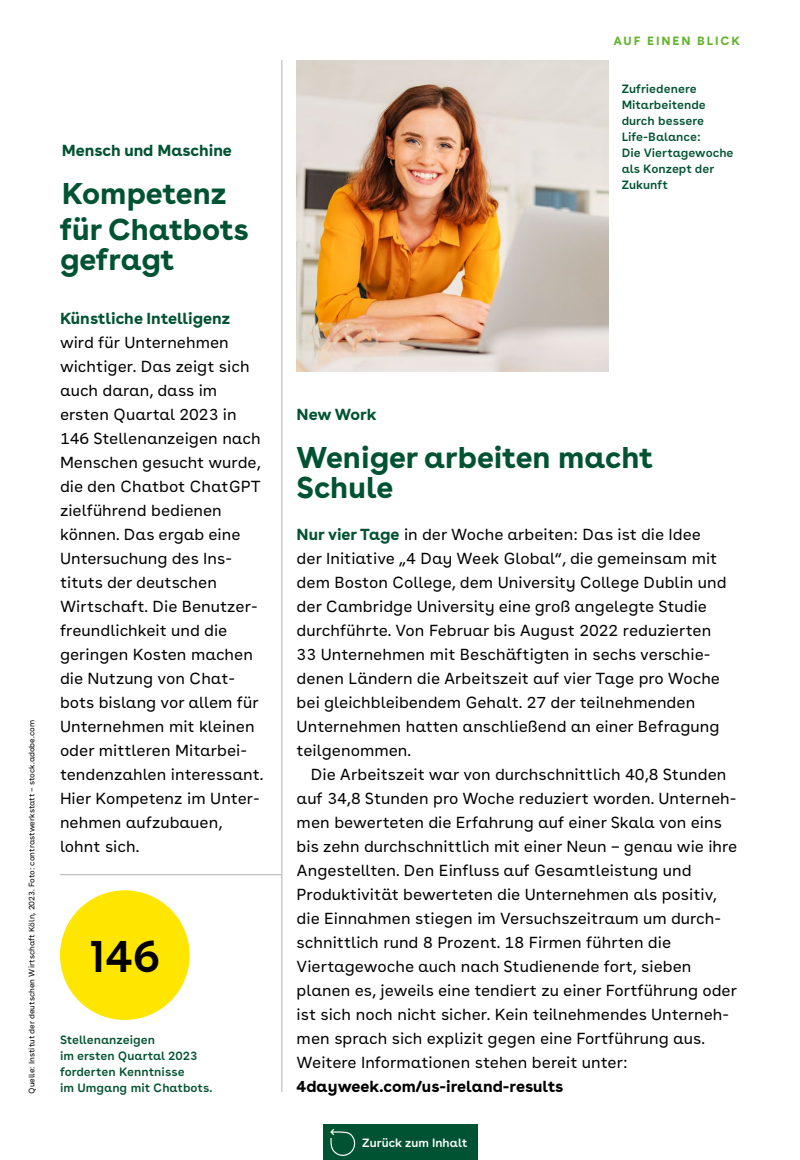
<style>
.page{position:relative;width:800px;height:1160px;background:#fff}
.page>*{position:absolute;margin:0;border:0;box-sizing:border-box;transform-origin:0 0}
.t1{font:600 45px "AOK Buenos Aires";color:#000}
.t2{font:700 30px/30px "AOK Buenos Aires";color:#005332}
.t3{font:16px/24px "AOK Buenos Aires Text";color:#000}
.t4{font:700 16px "AOK Buenos Aires";letter-spacing:-.005em;color:#005332}
.t5{font:700 16px "AOK Buenos Aires";color:#000}
.t6{font:600 12px/16px "AOK Buenos Aires Text";color:#005332}
.t7{font:600 12px "AOK Buenos Aires";color:#fff}
.t8{font:700 12px "AOK Buenos Aires";letter-spacing:.16em;color:#65b32e}
.t9{font:8px "AOK Buenos Aires Text";color:#000}
.s1{font-family:"AOK Buenos Aires";font-weight:700;color:#005332}
</style>
<div class="page">
<img style="left:297px;top:60px;width:312px;height:312px">
<div style="left:60px;top:890px;width:130px;height:130px;background:#ffe600;border-radius:50%"></div>
<hr style="left:282px;top:60px;width:1px;height:1032px;background:#b3b2b2">
<hr style="left:60px;top:875px;width:222px;height:1px;background:#b3b2b2">
<div style="left:323px;top:1124px;width:155px;height:36px;background:#005332"></div>
<svg style="left:330px;top:1129px;width:26px;height:27px"></svg>
<p class="t9" style="left:25px;top:1094px;width:375px;rotate:-90deg">Quelle: Institut der deutschen Wirtschaft Köln, 2023. Foto: contrastwerkstatt – stock.adobe.com</p>
<p class="t4" style="left:62px;top:137px;width:172px">Mensch und Maschine</p>
<h2 class="t2" style="left:62px;top:175px;width:167px">Kompetenz</h2>
<h2 class="t2" style="left:60px;top:212px;width:190px">für Chatbots gefragt</h2>
<p class="t4" style="left:60px;top:305px;width:172px">Künstliche Intelligenz</p>
<p class="t3" style="left:60px;top:329px;width:205px">wird für Unternehmen wichtiger. Das zeigt sich auch daran, dass im ersten Quartal 2023 in<br>146 Stellenanzeigen nach<br>Menschen gesucht wurde, die den Chatbot ChatGPT zielführend bedienen können. Das ergab eine<br>Untersuchung des Ins&shy;tituts der deutschen<br>Wirtschaft. Die Benutzer&shy;freundlichkeit und die geringen Kosten machen die Nutzung von Chat&shy;bots bislang vor allem für<br>Unternehmen mit kleinen oder mittleren Mitarbei&shy;tendenzahlen interessant.<br>Hier Kompetenz im Unter&shy;nehmen aufzubauen, lohnt sich.</p>
<h1 class="t1" style="left:89px;top:918px;width:73px">146</h1>
<p class="t6" style="left:60px;top:1031px;width:154px">Stellenanzeigen<br>im ersten Quartal 2023 forderten Kenntnisse<br>im Umgang mit Chatbots.</p>
<p class="t8" style="left:613px;top:31px;width:128px">AUF EINEN BLICK</p>
<p class="t6" style="left:622px;top:80px;width:113px">Zufriedenere<br>Mitarbeitende durch bessere<br>Life-Balance:<br>Die Viertagewoche als Konzept der<br>Zukunft</p>
<p class="t4" style="left:297px;top:401px;width:81px">New Work</p>
<h2 class="t2" style="left:297px;top:439px;width:358px">Weniger arbeiten macht<br>Schule</h2>
<p class="t3" style="left:297px;top:521px;width:432px"><span class="s1">Nur vier Tage</span> in der Woche arbeiten: Das ist die Idee der Initiative „4 Day Week Global“, die gemeinsam mit dem Boston College, dem University College Dublin und der Cambridge University eine groß angelegte Studie durchführte. Von Februar bis August 2022 reduzierten 33 Unternehmen mit Beschäftigten in sechs verschie&shy;denen Ländern die Arbeitszeit auf vier Tage pro Woche bei gleichbleibendem Gehalt. 27 der teilnehmenden Unternehmen hatten anschließend an einer Befragung teilgenommen.</p>
<p class="t3" style="left:297px;top:761px;width:442px;text-indent:14px">Die Arbeitszeit war von durchschnittlich 40,8 Stunden auf 34,8 Stunden pro Woche reduziert worden. Unterneh&shy;men bewerteten die Erfahrung auf einer Skala von eins bis zehn durchschnittlich mit einer Neun – genau wie ihre Angestellten. Den Einfluss auf Gesamtleistung und Produktivität bewerteten die Unternehmen als positiv, die Einnahmen stiegen im Versuchszeitraum um durch&shy;schnittlich rund 8 Prozent. 18 Firmen führten die Viertagewoche auch nach Studienende fort, sieben planen es, jeweils eine tendiert zu einer Fortführung oder ist sich noch nicht sicher. Kein teilnehmendes Unterneh&shy;men sprach sich explizit gegen eine Fortführung aus.<br>Weitere Informationen stehen bereit unter:</p>
<p class="t5" style="left:297px;top:1073px;width:268px">4dayweek.com/us-ireland-results</p>
<p class="t7" style="left:362px;top:1132px;width:107px">Zurück zum Inhalt</p>
</div>
